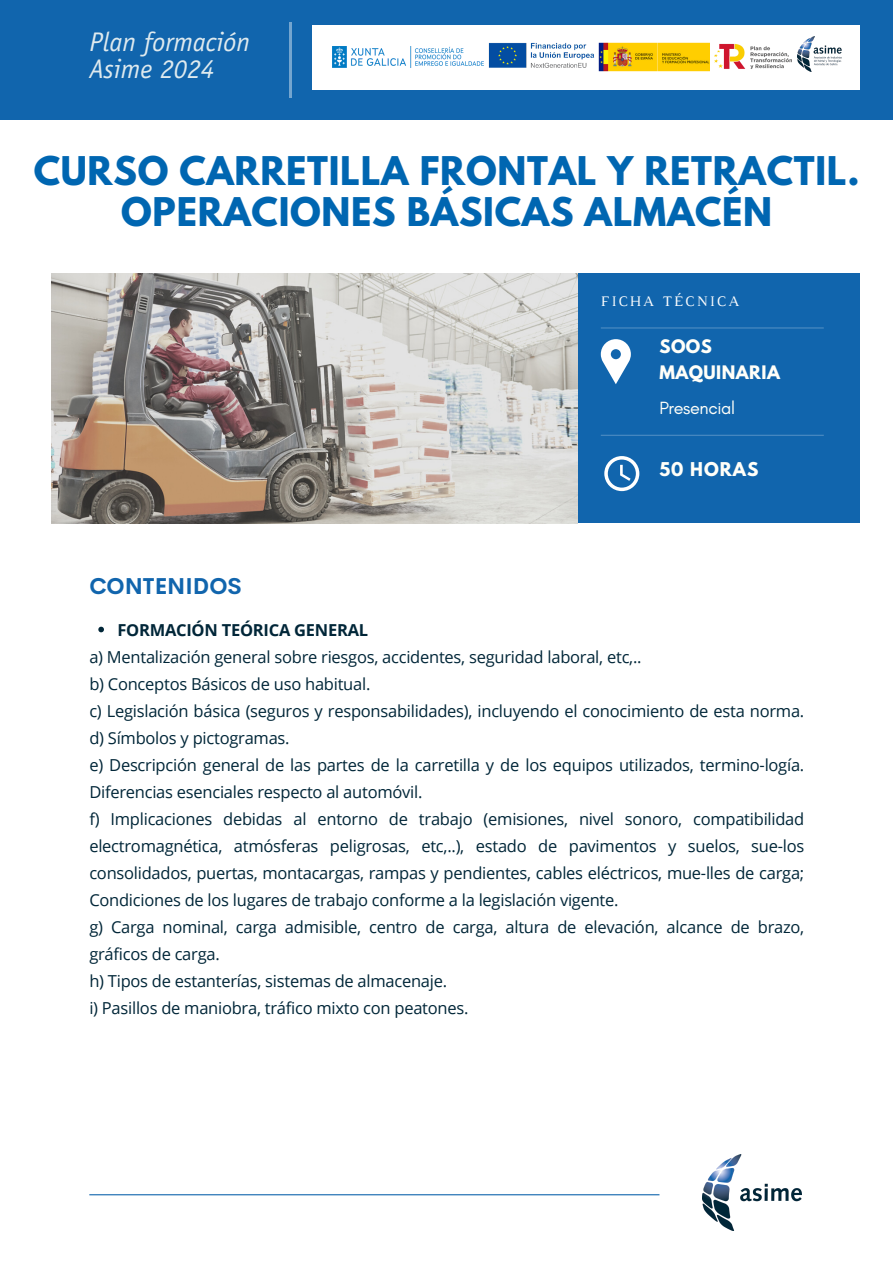
<style>
.page{position:relative;width:893px;height:1264px;background:#fff}
.page>*{position:absolute;margin:0;border:0;box-sizing:border-box;transform-origin:0 0}
.t1{font:700 34.95px/41.2px "League Spartan";letter-spacing:.02em;color:#0066b1;text-align:center}
.t2{font:italic 27px/27px "Officina Sans Std";color:#fffff9}
.t3{font:700 22.5px "Cerebri Sans";color:#1165ad}
.t4{font:18px "Glacial Indifference";letter-spacing:-.02em;color:#fffff9}
.t5{font:700 16.8px "League Spartan";letter-spacing:.06em;color:#fffff9}
.t6{font:16.5px/27px "Open Sans";letter-spacing:-.015em;color:#012638}
.t7{font:700 16.5px "Open Sans";letter-spacing:-.015em;color:#012638}
.t8{font:700 16.5px/25.8px "League Spartan";letter-spacing:.025em;color:#fffff9}
.t9{font:14.85px "Luthier";letter-spacing:.14em;color:#fff}
</style>
<div class="page">
<img style="left:52px;top:273px;width:526px;height:250px">
<div style="left:578px;top:273px;width:281px;height:250px;background:#1165ad"></div>
<svg style="left:600px;top:339px;width:30px;height:45px"></svg>
<svg style="left:604px;top:456px;width:35px;height:35px"></svg>
<hr style="left:600px;top:327px;width:223px;height:1px;background:#fff">
<hr style="left:600px;top:435px;width:223px;height:1px;background:#fff">
<div style="left:0;top:0;width:892px;height:120px;background:#1165ad"></div>
<div style="left:312px;top:26px;width:547px;height:64px;background:#fff"></div>
<hr style="left:290px;top:22px;width:1px;height:76px;background:#fff">
<hr style="left:89px;top:1194px;width:570px;height:1px;background:#1165ad">
<svg style="left:98px;top:626px;width:6px;height:6px"></svg>
<img style="left:488px;top:42px;width:106px;height:26px">
<img style="left:715px;top:43px;width:76px;height:26px">
<img style="left:797px;top:37px;width:44px;height:35px">
<img style="left:598px;top:42px;width:111px;height:29px">
<img style="left:332px;top:46px;width:151px;height:21px">
<img style="left:702px;top:1154px;width:99px;height:76px">
<h2 class="t2" style="left:89px;top:31px;width:162px">Plan formación<br>Asime 2024</h2>
<h1 class="t1" style="left:34px;top:154px;width:827px">CURSO CARRETILLA FRONTAL Y RETRACTIL.<br>OPERACIONES BÁSICAS ALMACÉN</h1>
<p class="t9" style="left:600px;top:296px;width:140px">FICHA TÉCNICA</p>
<h2 class="t8" style="left:659px;top:336px;width:122px">SOOS<br>MAQUINARIA</h2>
<p class="t4" style="left:659px;top:396px;width:77px">Presencial</p>
<p class="t3" style="left:89px;top:571px;width:154px">CONTENIDOS</p>
<p class="t5" style="left:659px;top:461px;width:100px">50 HORAS</p>
<p class="t7" style="left:117px;top:618px;width:252px">FORMACIÓN TEÓRICA GENERAL</p>
<p class="t6" style="left:89px;top:643px;width:716px">a) Mentalización general sobre riesgos, accidentes, seguridad laboral, etc,..<br>b) Conceptos Básicos de uso habitual.<br>c) Legislación básica (seguros y responsabilidades), incluyendo el conocimiento de esta norma. d) Símbolos y pictogramas.<br>e) Descripción general de las partes de la carretilla y de los equipos utilizados, termino-logía.<br>Diferencias esenciales respecto al automóvil.<br>f) Implicaciones debidas al entorno de trabajo (emisiones, nivel sonoro, compatibilidad electromagnética, atmósferas peligrosas, etc,..), estado de pavimentos y suelos, sue-los consolidados, puertas, montacargas, rampas y pendientes, cables eléctricos, mue-lles de carga; Condiciones de los lugares de trabajo conforme a la legislación vigente.<br>g) Carga nominal, carga admisible, centro de carga, altura de elevación, alcance de brazo, gráficos de carga.<br>h) Tipos de estanterías, sistemas de almacenaje.<br>i) Pasillos de maniobra, tráfico mixto con peatones.</p>
</div>
